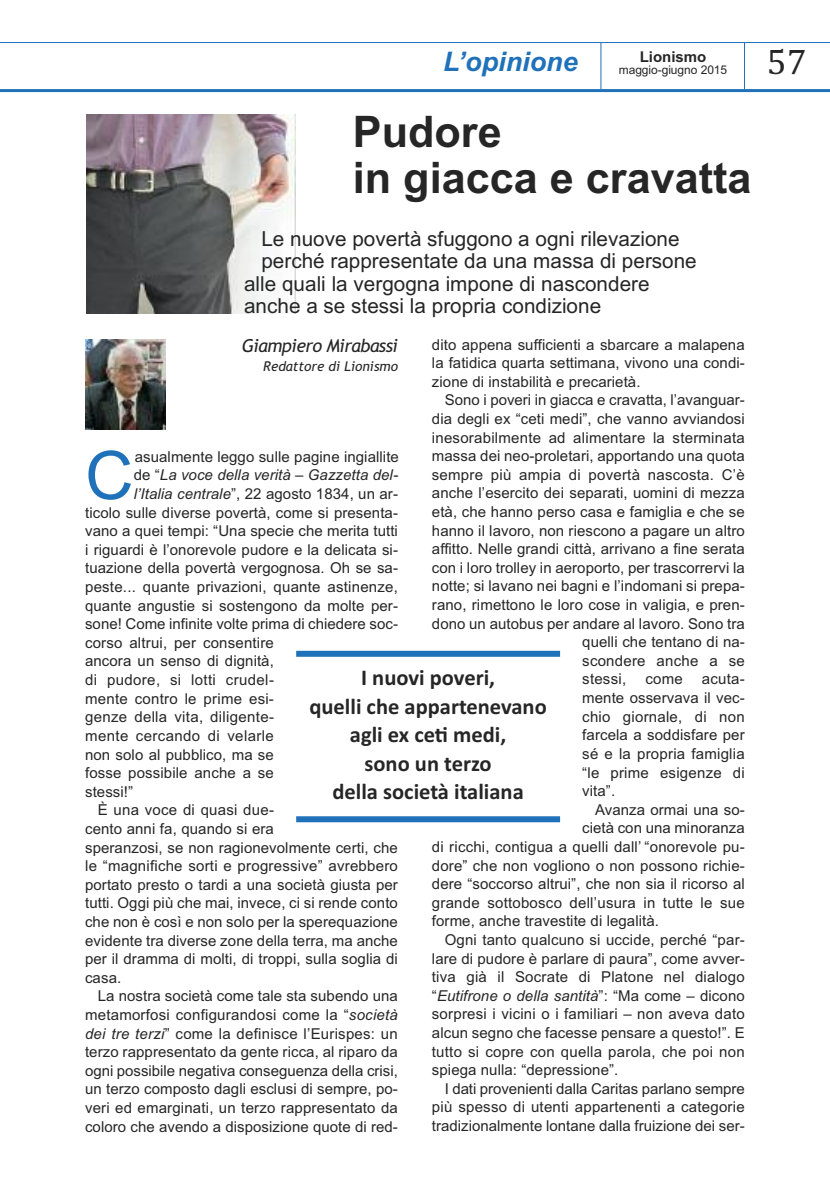
<style>
.page{position:relative;width:830px;height:1191px;background:#fff}
.page>*{position:absolute;margin:0;border:0;box-sizing:border-box;transform-origin:0 0}
.t1{font:66.9px "Arial";color:#1f71b9}
.t2{font:700 43.5px/46.5px "Arial";color:#272627}
.t3{font:36px "Cambria";color:#272627}
.t4{font:italic 700 27px "Arial";color:#1f71b9}
.t5{font:700 22.5px/28.5px "Calibri";color:#272627;text-align:center}
.t6{font:20.7px "Arial";color:#272627}
.t7{font:italic 18px "Trebuchet MS";letter-spacing:-.03em;color:#272627}
.t8{font:15px/18.6px "Arial";letter-spacing:.005em;color:#272627;text-align:justify}
.t9{font:italic 15px "Arial";letter-spacing:.005em;color:#272627}
.t10{font:15px "Arial";letter-spacing:.025em;color:#272627}
.t11{font:700 15px "Arial";color:#272627}
.t12{font:italic 13.5px "Trebuchet MS";color:#272627}
.t13{font:12px "Arial";letter-spacing:-.005em;color:#272627}
.s1{font-style:normal}
.s2{font-style:italic}
</style>
<div class="page">
<hr style="left:600px;top:43px;width:1px;height:46px;background:#1f71b9">
<hr style="left:743px;top:43px;width:1px;height:46px;background:#1f71b9">
<hr style="left:0;top:89px;width:829px;height:3px;background:#1f71b9">
<hr style="left:0;top:42px;width:829px;height:1px;background:#1f71b9">
<img style="left:87px;top:115px;width:208px;height:198px">
<img style="left:85px;top:339px;width:80px;height:90px">
<div style="left:296px;top:651px;width:264px;height:6px;background:#1f71b9"></div>
<div style="left:296px;top:816px;width:264px;height:6px;background:#1f71b9"></div>
<h3 class="t4" style="left:443px;top:46px;width:136px">L’opinione</h3>
<p class="t11" style="left:639px;top:48px;width:68px">Lionismo</p>
<p class="t13" style="left:618px;top:63px;width:110px">maggio-giugno 2015</p>
<h2 class="t2" style="left:353px;top:108px;width:400px">Pudore<br>in giacca e cravatta</h2>
<h3 class="t6" style="left:261px;top:226px;width:419px">Le nuove povertà sfuggono a ogni rilevazione</h3>
<h3 class="t6" style="left:261px;top:249px;width:436px">perché rappresentate da una massa di persone</h3>
<h3 class="t6" style="left:244px;top:271px;width:407px">alle quali la vergogna impone di nascondere</h3>
<h3 class="t6" style="left:244px;top:294px;width:358px">anche a se stessi la propria condizione</h3>
<p class="t8" style="left:431px;top:335px;width:314px">dito appena sufficienti a sbarcare a malapena la fatidica quarta settimana, vivono una condi&shy;zione di instabilità e precarietà.</p>
<p class="t8" style="left:444px;top:391px;width:301px">Sono i poveri in giacca e cravatta, l’avanguar-</p>
<p class="t8" style="left:431px;top:409px;width:314px">dia degli ex “ceti medi”, che vanno avviandosi</p>
<p class="t8" style="left:431px;top:428px;width:314px">inesorabilmente ad alimentare la sterminata</p>
<p class="t8" style="left:431px;top:447px;width:314px">massa dei neo-proletari, apportando una quota</p>
<p class="t8" style="left:431px;top:465px;width:314px">sempre più ampia di povertà nascosta. C’è</p>
<p class="t8" style="left:431px;top:484px;width:314px">anche l’esercito dei separati, uomini di mezza</p>
<p class="t8" style="left:431px;top:502px;width:314px">età, che hanno perso casa e famiglia e che se</p>
<p class="t8" style="left:431px;top:521px;width:314px">hanno il lavoro, non riescono a pagare un altro</p>
<p class="t8" style="left:431px;top:540px;width:314px">affitto. Nelle grandi città, arrivano a fine serata</p>
<p class="t8" style="left:431px;top:558px;width:314px">con i loro trolley in aeroporto, per trascorrervi la</p>
<p class="t8" style="left:431px;top:577px;width:314px">notte; si lavano nei bagni e l’indomani si prepa-</p>
<p class="t8" style="left:431px;top:595px;width:314px">rano, rimettono le loro cose in valigia, e pren-</p>
<p class="t8" style="left:431px;top:614px;width:314px">dono un autobus per andare al lavoro. Sono tra</p>
<p class="t8" style="left:582px;top:633px;width:164px">quelli che tentano di na-</p>
<p class="t8" style="left:582px;top:651px;width:164px">scondere anche a se</p>
<p class="t8" style="left:582px;top:670px;width:45px">stessi,</p>
<p class="t8" style="left:645px;top:670px;width:39px">come</p>
<p class="t7" style="left:242px;top:335px;width:157px">Giampiero Mirabassi</p>
<p class="t12" style="left:263px;top:358px;width:136px">Redattore di Lionismo</p>
<h1 class="t1" style="left:85px;top:437px;width:50px">C</h1>
<p class="t8" style="left:135px;top:447px;width:265px">asualmente leggo sulle pagine ingiallite</p>
<p class="t9" style="left:134px;top:466px;width:265px"><span class="s1">de “</span>La voce della verità – Gazzetta del-</p>
<p class="t8" style="left:134px;top:484px;width:266px"><span class="s2">l’Italia centrale</span>”, 22 agosto 1834, un ar-</p>
<p class="t8" style="left:85px;top:503px;width:314px">ticolo sulle diverse povertà, come si presenta-</p>
<p class="t8" style="left:85px;top:522px;width:314px">vano a quei tempi: “Una specie che merita tutti</p>
<p class="t8" style="left:85px;top:540px;width:314px">i riguardi è l’onorevole pudore e la delicata si-</p>
<p class="t8" style="left:85px;top:559px;width:314px">tuazione della povertà vergognosa. Oh se sa-</p>
<p class="t8" style="left:85px;top:577px;width:314px">peste... quante privazioni, quante astinenze,</p>
<p class="t8" style="left:85px;top:596px;width:314px">quante angustie si sostengono da molte per-</p>
<p class="t8" style="left:85px;top:615px;width:314px">sone! Come infinite volte prima di chiedere soc-</p>
<p class="t8" style="left:85px;top:633px;width:190px">corso altrui, per consentire</p>
<p class="t8" style="left:85px;top:652px;width:190px">ancora un senso di dignità,</p>
<p class="t10" style="left:85px;top:671px;width:190px">di pudore, si lotti crudel-</p>
<p class="t8" style="left:85px;top:689px;width:190px">mente contro le prime esi-</p>
<p class="t8" style="left:85px;top:708px;width:190px">genze della vita, diligente-</p>
<p class="t10" style="left:85px;top:727px;width:190px">mente cercando di velarle</p>
<p class="t8" style="left:85px;top:745px;width:190px">non solo al pubblico, ma se</p>
<p class="t8" style="left:85px;top:763px;width:190px">fosse possibile anche a se</p>
<p class="t8" style="left:85px;top:782px;width:50px">stessi!”</p>
<p class="t8" style="left:98px;top:801px;width:177px">È una voce di quasi due-</p>
<p class="t8" style="left:85px;top:819px;width:190px">cento anni fa, quando si era</p>
<p class="t8" style="left:85px;top:838px;width:314px">speranzosi, se non ragionevolmente certi, che</p>
<p class="t8" style="left:85px;top:856px;width:314px">le “magnifiche sorti e progressive” avrebbero</p>
<p class="t8" style="left:85px;top:875px;width:314px">portato presto o tardi a una società giusta per</p>
<p class="t8" style="left:85px;top:894px;width:314px">tutti. Oggi più che mai, invece, ci si rende conto</p>
<p class="t8" style="left:85px;top:912px;width:314px">che non è così e non solo per la sperequazione</p>
<p class="t8" style="left:85px;top:931px;width:314px">evidente tra diverse zone della terra, ma anche</p>
<p class="t8" style="left:85px;top:949px;width:314px">per il dramma di molti, di troppi, sulla soglia di</p>
<p class="t8" style="left:85px;top:968px;width:38px">casa.</p>
<p class="t8" style="left:98px;top:987px;width:301px">La nostra società come tale sta subendo una</p>
<p class="t8" style="left:85px;top:1005px;width:314px">metamorfosi configurandosi come la “<span class="s2">società</span></p>
<p class="t8" style="left:85px;top:1024px;width:314px"><span class="s2">dei tre terzi</span>” come la definisce l’Eurispes: un</p>
<p class="t8" style="left:85px;top:1042px;width:314px">terzo rappresentato da gente ricca, al riparo da</p>
<p class="t8" style="left:85px;top:1061px;width:314px">ogni possibile negativa conseguenza della crisi,</p>
<p class="t8" style="left:85px;top:1080px;width:314px">un terzo composto dagli esclusi di sempre, po-</p>
<p class="t8" style="left:85px;top:1098px;width:314px">veri ed emarginati, un terzo rappresentato da</p>
<p class="t8" style="left:85px;top:1117px;width:314px">coloro che avendo a disposizione quote di red-</p>
<h3 class="t5" style="left:309px;top:663px;width:239px">I nuovi poveri,<br>quelli che appartenevano agli ex ceti medi,<br>sono un terzo<br>della società italiana</h3>
<p class="t8" style="left:582px;top:670px;width:164px;text-indent:120px">acuta&shy;mente osservava il vec&shy;chio giornale, di non farcela a soddisfare per sé e la propria famiglia “le prime esigenze di vita”.</p>
<p class="t8" style="left:594px;top:800px;width:151px">Avanza ormai una so-</p>
<p class="t8" style="left:582px;top:819px;width:164px">cietà con una minoranza</p>
<p class="t8" style="left:431px;top:837px;width:314px">di ricchi, contigua a quelli dall’ “onorevole pu-</p>
<p class="t8" style="left:431px;top:856px;width:314px">dore” che non vogliono o non possono richie-</p>
<p class="t8" style="left:431px;top:874px;width:314px">dere “soccorso altrui”, che non sia il ricorso al</p>
<p class="t8" style="left:431px;top:893px;width:314px">grande sottobosco dell’usura in tutte le sue</p>
<p class="t8" style="left:431px;top:912px;width:228px">forme, anche travestite di legalità.</p>
<p class="t8" style="left:444px;top:930px;width:301px">Ogni tanto qualcuno si uccide, perché “par-</p>
<p class="t8" style="left:431px;top:949px;width:314px">lare di pudore è parlare di paura”, come avver-</p>
<p class="t8" style="left:431px;top:967px;width:314px">tiva già il Socrate di Platone nel dialogo</p>
<p class="t9" style="left:431px;top:986px;width:314px"><span class="s1">“</span>Eutifrone o della santità<span class="s1">”: “Ma come – dicono</span></p>
<p class="t8" style="left:431px;top:1005px;width:314px">sorpresi i vicini o i familiari – non aveva dato</p>
<p class="t8" style="left:431px;top:1023px;width:314px">alcun segno che facesse pensare a questo!”. E</p>
<p class="t8" style="left:431px;top:1042px;width:314px">tutto si copre con quella parola, che poi non</p>
<p class="t8" style="left:431px;top:1060px;width:188px">spiega nulla: “depressione”.</p>
<p class="t8" style="left:444px;top:1079px;width:301px">I dati provenienti dalla Caritas parlano sempre</p>
<p class="t8" style="left:431px;top:1098px;width:314px">più spesso di utenti appartenenti a categorie</p>
<p class="t8" style="left:431px;top:1116px;width:314px">tradizionalmente lontane dalla fruizione dei ser-</p>
<h3 class="t3" style="left:766px;top:40px;width:41px">57</h3>
</div>
